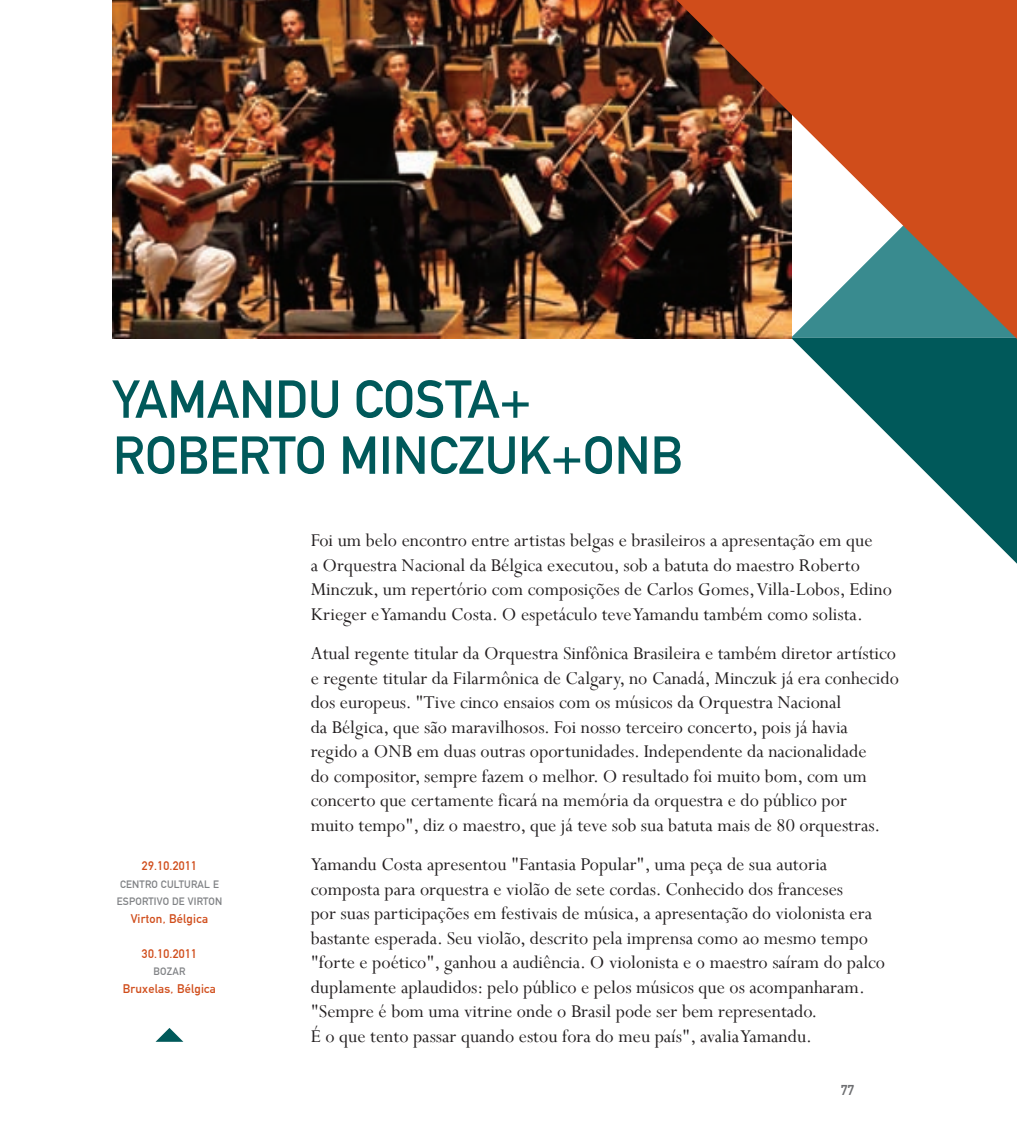
<style>
.page{position:relative;width:1017px;height:1141px;background:#fff}
.page>*{position:absolute;margin:0;border:0;box-sizing:border-box;transform-origin:0 0}
.t1{font:52.5px/56px "DIN Mittelschrift";color:#00595a;text-align:center}
.t2{font:20.12px/24.5px "Perpetua";color:#231f20}
.t3{font:14px "DIN Mittelschrift";color:#6c6d70}
.t4{font:12.25px "DIN Mittelschrift";letter-spacing:.02em;color:#d04d1b}
.t5{font:10.5px/17.5px "DIN Mittelschrift";letter-spacing:.02em;color:#808285;text-align:center}
</style>
<div class="page">
<svg style="left:817px;top:364px;width:200px;height:200px"></svg>
<img style="left:113px;top:0;width:538px;height:339px">
<svg style="left:156px;top:1028px;width:27px;height:14px"></svg>
<svg style="left:651px;top:0;width:366px;height:364px"></svg>
<h1 class="t1" style="left:113px;top:372px;width:571px">NDU COSTA+<br>ROBERTO MINCZUK+ON B</h1>
<h1 class="t1" style="left:113px;top:372px;width:33px">YAMA</h1>
<p class="t4" style="left:142px;top:859px;width:57px">29.10.2011</p>
<p class="t5" style="left:117px;top:875px;width:107px">CENTRO CULTURAL E<br>ESPORTIVO DE VIRTON</p>
<p class="t4" style="left:131px;top:911px;width:79px">VIRTON, BÉLGICA</p>
<p class="t4" style="left:142px;top:946px;width:57px">30.10.2011</p>
<p class="t5" style="left:153px;top:963px;width:33px">BOZAR</p>
<p class="t4" style="left:123px;top:981px;width:95px">BRUXELAS, BÉLGICA</p>
<p class="t2" style="left:311px;top:528px;width:583px">Foi um belo encontro entre artistas belgas e brasileiros a apresentação em que<br>a Orquestra Nacional da Bélgica executou, sob a batuta do maestro Roberto Minczuk, um repertório com composições de Carlos Gomes, Villa-Lobos, Edino Krieger e Yamandu Costa. O espetáculo teve Yamandu também como solista.</p>
<p class="t2" style="left:311px;top:641px;width:590px">Atual regente titular da Orquestra Sinfônica Brasileira e também diretor artístico e regente titular da Filarmônica de Calgary, no Canadá, Minczuk já era conhecido dos europeus. "Tive cinco ensaios com os músicos da Orquestra Nacional<br>da Bélgica, que são maravilhosos. Foi nosso terceiro concerto, pois já havia regido a ONB em duas outras oportunidades. Independente da nacionalidade<br>do compositor, sempre fazem o melhor. O resultado foi muito bom, com um concerto que certamente ficará na memória da orquestra e do público por<br>muito tempo", diz o maestro, que já teve sob sua batuta mais de 80 orquestras.</p>
<p class="t2" style="left:311px;top:852px;width:576px">Yamandu Costa apresentou "Fantasia Popular", uma peça de sua autoria composta para orquestra e violão de sete cordas. Conhecido dos franceses<br>por suas participações em festivais de música, a apresentação do violonista era bastante esperada. Seu violão, descrito pela imprensa como ao mesmo tempo "forte e poético", ganhou a audiência. O violonista e o maestro saíram do palco duplamente aplaudidos: pelo público e pelos músicos que os acompanharam. "Sempre é bom uma vitrine onde o Brasil pode ser bem representado.<br>É o que tento passar quando estou fora do meu país", avalia Yamandu.</p>
<p class="t3" style="left:841px;top:1082px;width:15px">77</p>
</div>
